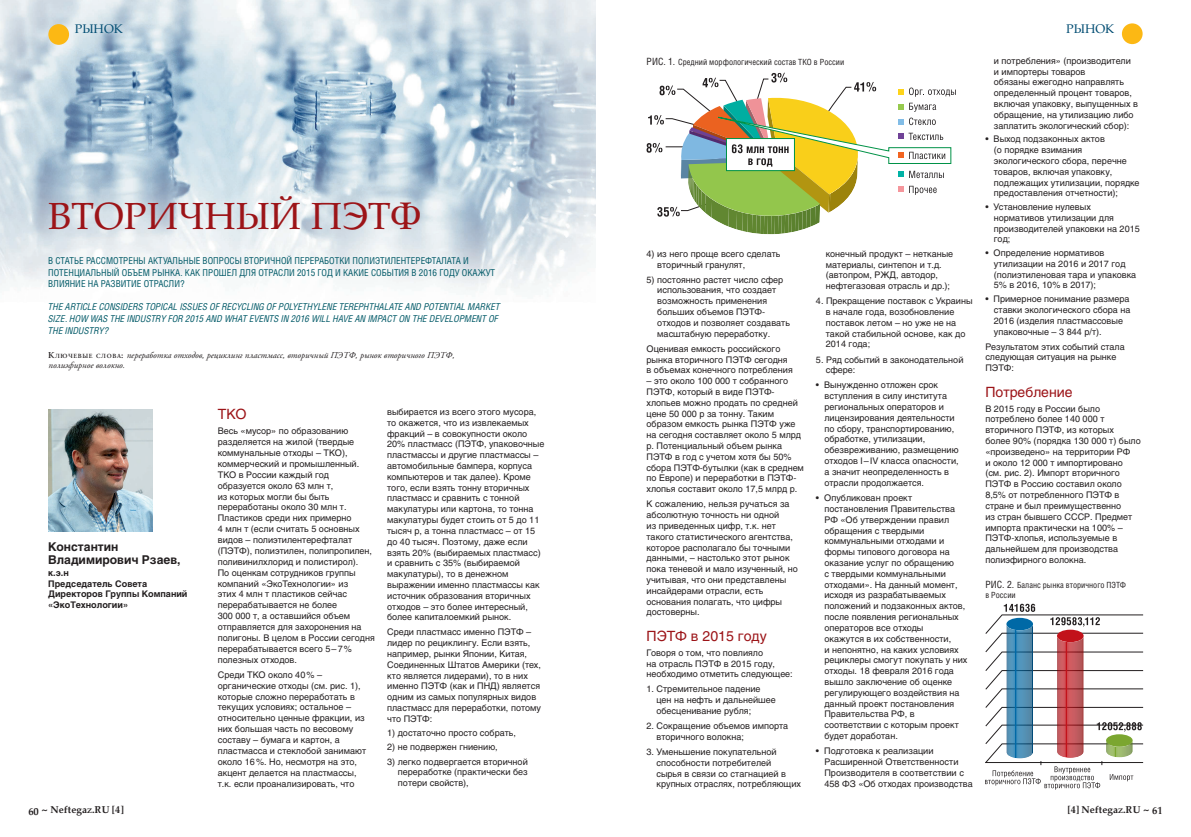
<style>
.page{position:relative;width:1191px;height:837px;background:#fff}
.page>*{position:absolute;margin:0;border:0;box-sizing:border-box;transform-origin:0 0}
.Zagolovok{font:36.2px "Palladium";color:#9c1418}
.Podzag1{font:14px "Helios";color:#9c1418}
.Podzag1-2{font:700 12px/13px "Helios";color:#231f20}
.t1{font:12px "Palladium";color:#004c72}
.Vrez{font:italic 9.5px/11.6px "Helios Cond";color:#005967}
.Vrez-2{font:9.5px/11.6px "Helios Cond";color:#005967}
.t2{font:700 9.5px "Palladium";color:#231f20}
.Text{font:9px/10.8px "Helios";color:#231f20}
.Key{font:italic 9px/10.1px "APC Garamond C";color:#231f20}
.Podzag1-3{font:700 9px/10.5px "Helios";color:#231f20}
.Vrezka{font:8.5px/10.2px "Helios Cond";color:#231f20}
.s1{font-weight:700;font-style:normal}
.s2{font-weight:700;font-style:normal;font-size:6.3px}
.s3{font-size:10px}
</style>
<div class="page">
<div style="left:1122px;top:23px;width:20px;height:21px;background:#fcb814;border-radius:50%"></div>
<img style="left:0;top:0;width:595px;height:291px">
<div style="left:48px;top:24px;width:21px;height:21px;background:#fcb814;border-radius:50%"></div>
<img style="left:48px;top:409px;width:105px;height:122px">
<svg style="left:646px;top:73px;width:310px;height:161px"></svg>
<svg style="left:985px;top:603px;width:158px;height:186px"></svg>
<p class="t1" style="left:75px;top:21px;width:50px">РЫНОК</p>
<p class="t1" style="left:1066px;top:21px;width:50px">РЫНОК</p>
<p class="Zagolovok" style="left:48px;top:193px;width:374px">ВТОРИЧНЫЙ ПЭТФ</p>
<p class="Vrez-2" style="left:48px;top:255px;width:448px">В СТАТЬЕ РАССМОТРЕНЫ АКТУАЛЬНЫЕ ВОПРОСЫ ВТОРИЧНОЙ ПЕРЕРАБОТКИ ПОЛИЭТИЛЕНТЕРЕФТАЛАТА И<br>ПОТЕНЦИАЛЬНЫЙ ОБЪЕМ РЫНКА. КАК ПРОШЕЛ ДЛЯ ОТРАСЛИ 2015 ГОД И КАКИЕ СОБЫТИЯ В 2016 ГОДУ ОКАЖУТ<br>ВЛИЯНИЕ НА РАЗВИТИЕ ОТРАСЛИ?</p>
<p class="Vrez" style="left:48px;top:301px;width:453px">THE ARTICLE CONSIDERS TOPICAL ISSUES OF RECYCLING OF POLYETHYLENE TEREPHTHALATE AND POTENTIAL MARKET<br>SIZE. HOW WAS THE INDUSTRY FOR 2015 AND WHAT EVENTS IN 2016 WILL HAVE AN IMPACT ON THE DEVELOPMENT OF<br>THE INDUSTRY?</p>
<p class="Key" style="left:48px;top:350px;width:407px"><span class="s1">К</span><span class="s2">лючевые слова</span><span class="s1">:</span> переработка отходов, рециклинг пластмасс, вторичный ПЭТФ, рынок вторичного ПЭТФ, полиэфирное волокно.</p>
<p class="Podzag1-2" style="left:48px;top:540px;width:134px">Константин<br>Владимирович Рзаев,</p>
<p class="Podzag1-3" style="left:48px;top:567px;width:141px">к.э.н<br>Председатель Совета<br>Директоров Группы Компаний «ЭкоТехнологии»</p>
<p class="Podzag1" style="left:218px;top:406px;width:30px">ТКО</p>
<p class="Text" style="left:218px;top:425px;width:159px">Весь «мусор» по образованию разделяется на жилой (твердые коммунальные отходы – ТКО), коммерческий и промышленный.<br>ТКО в России каждый год образуется около 63 млн т,<br>из которых могли бы быть переработаны около 30 млн т.<br>Пластиков среди них примерно<br>4 млн т (если считать 5 основных видов – полиэтилентерефталат (ПЭТФ), полиэтилен, полипропилен, поливинилхлорид и полистирол).<br>По оценкам сотрудников группы компаний «ЭкоТехнологии» из<br>этих 4 млн т пластиков сейчас перерабатывается не более<br>300 000 т, а оставшийся объем отправляется для захоронения на полигоны. В целом в России сегодня перерабатывается всего 5–7% полезных отходов.</p>
<p class="Text" style="left:218px;top:668px;width:150px">Среди ТКО около 40% – органические отходы (см. рис. 1), которые сложно переработать в текущих условиях; остальное – относительно ценные фракции, из них большая часть по весовому составу – бумага и картон, а пластмасса и стеклобой занимают около 16%. Но, несмотря на это, акцент делается на пластмассы, т.к. если проанализировать, что</p>
<p class="Text" style="left:387px;top:406px;width:159px">выбирается из всего этого мусора, то окажется, что из извлекаемых фракций – в совокупности около<br>20% пластмасс (ПЭТФ, упаковочные пластмассы и другие пластмассы – автомобильные бампера, корпуса компьютеров и так далее). Кроме того, если взять тонну вторичных пластмасс и сравнить с тонной макулатуры или картона, то тонна макулатуры будет стоить от 5 до 11 тысяч р, а тонна пластмасс – от 15 до 40 тысяч. Поэтому, даже если взять 20% (выбираемых пластмасс) и сравнить с 35% (выбираемой макулатуры), то в денежном выражении именно пластмассы как источник образования вторичных отходов – это более интересный, более капиталоемкий рынок.</p>
<p class="Text" style="left:387px;top:626px;width:155px">Среди пластмасс именно ПЭТФ – лидер по рециклингу. Если взять, например, рынки Японии, Китая,<br>Соединенных Штатов Америки (тех, кто является лидерами), то в них именно ПЭТФ (как и ПНД) является одним из самых популярных видов пластмасс для переработки, потому что ПЭТФ:</p>
<p class="Text" style="left:387px;top:727px;width:130px">1) достаточно просто собрать,</p>
<p class="Text" style="left:387px;top:741px;width:112px">2) не подвержен гниению,</p>
<p class="Text" style="left:398px;top:755px;width:131px;text-align:justify;text-indent:-11px">3) легко подвергается вторичной переработке (практически без потери свойств),</p>
<p class="Vrezka" style="left:646px;top:56px;width:199px"><span class="s3">РИС. 1.</span> Средний морфологический состав ТКО в России</p>
<p class="Text" style="left:657px;top:248px;width:125px;text-indent:-11px">4) из него проще всего сделать вторичный гранулят,</p>
<p class="Text" style="left:657px;top:274px;width:134px;text-indent:-11px">5) постоянно растет число сфер использования, что создает возможность применения больших объемов ПЭТФ&shy;отходов и позволяет создавать масштабную переработку.</p>
<p class="Text" style="left:646px;top:343px;width:148px">Оценивая емкость российского рынка вторичного ПЭТФ сегодня в объемах конечного потребления</p>
<p class="Text" style="left:646px;top:375px;width:159px">– это около 100 000 т собранного<br>ПЭТФ, который в виде ПЭТФ&shy;хлопьев можно продать по средней цене 50 000 р за тонну. Таким образом емкость рынка ПЭТФ уже на сегодня составляет около 5 млрд р. Потенциальный объем рынка<br>ПЭТФ в год с учетом хотя бы 50% сбора ПЭТФ-бутылки (как в среднем по Европе) и переработки в ПЭТФ&shy;хлопья составит около 17,5 млрд р.</p>
<p class="Text" style="left:646px;top:498px;width:153px">К сожалению, нельзя ручаться за абсолютную точность ни одной<br>из приведенных цифр, т.к. нет такого статистического агентства, которое располагало бы точными данными, – настолько этот рынок пока теневой и мало изученный, но учитывая, что они представлены инсайдерами отрасли, есть основания полагать, что цифры достоверны.</p>
<p class="Podzag1" style="left:646px;top:627px;width:122px">ПЭТФ в 2015 году</p>
<p class="Text" style="left:646px;top:647px;width:148px">Говоря о том, что повлияло<br>на отрасль ПЭТФ в 2015 году, необходимо отметить следующее:</p>
<p class="Text" style="left:656px;top:683px;width:121px;text-indent:-10px">1. Стремительное падение цен на нефть и дальнейшее обесценивание рубля;</p>
<p class="Text" style="left:656px;top:720px;width:133px;text-indent:-10px">2. Сокращение объемов импорта вторичного волокна;</p>
<p class="Text" style="left:656px;top:746px;width:146px;text-indent:-10px">3. Уменьшение покупательной способности потребителей<br>сырья в связи со стагнацией в крупных отраслях, потребляющих</p>
<p class="Text" style="left:826px;top:248px;width:129px">конечный продукт – нетканые материалы, синтепон и т.д. (автопром, РЖД, автодор, нефтегазовая отрасль и др.);</p>
<p class="Text" style="left:826px;top:295px;width:148px;text-indent:-10px">4. Прекращение поставок с Украины в начале года, возобновление поставок летом – но уже не на такой стабильной основе, как до<br>2014 года;</p>
<p class="Text" style="left:826px;top:353px;width:139px;text-indent:-10px">5. Ряд событий в законодательной сфере:</p>
<p class="Text" style="left:824px;top:379px;width:136px;text-indent:-9px">• Вынужденно отложен срок вступления в силу института региональных операторов и лицензирования деятельности по сбору, транспортированию, обработке, утилизации, обезвреживанию, размещению отходов I–IV класса опасности, а значит неопределенность в отрасли продолжается.</p>
<p class="Text" style="left:824px;top:492px;width:144px;text-indent:-9px">• Опубликован проект постановления Правительства<br>РФ «Об утверждении правил обращения с твердыми коммунальными отходами и формы типового договора на оказание услуг по обращению<br>с твердыми коммунальными отходами». На данный момент, исходя из разрабатываемых положений и подзаконных актов, после появления региональных операторов все отходы<br>окажутся в их собственности,<br>и непонятно, на каких условиях рециклеры смогут покупать у них отходы. 18 февраля 2016 года вышло заключение об оценке регулирующего воздействия на данный проект постановления<br>Правительства РФ, в соответствии с которым проект будет доработан.</p>
<p class="Text" style="left:824px;top:745px;width:150px;text-indent:-9px">• Подготовка к реализации<br>Расширенной Ответственности<br>Производителя в соответствии с<br>458 ФЗ «Об отходах производства</p>
<p class="Text" style="left:993px;top:55px;width:146px">и потребления» (производители и импортеры товаров<br>обязаны ежегодно направлять определенный процент товаров, включая упаковку, выпущенных в обращение, на утилизацию либо заплатить экологический сбор):</p>
<p class="Text" style="left:993px;top:133px;width:147px;text-indent:-9px">• Выход подзаконных актов<br>(о порядке взимания экологического сбора, перечне товаров, включая упаковку, подлежащих утилизации, порядке предоставления отчетности);</p>
<p class="Text" style="left:993px;top:201px;width:147px;text-indent:-9px">• Установление нулевых нормативов утилизации для производителей упаковки на 2015 год;</p>
<p class="Text" style="left:993px;top:247px;width:144px;text-indent:-9px">• Определение нормативов утилизации на 2016 и 2017 год (полиэтиленовая тара и упаковка<br>5% в 2016, 10% в 2017);</p>
<p class="Text" style="left:993px;top:293px;width:138px;text-indent:-9px">• Примерное понимание размера ставки экологического сбора на<br>2016 (изделия пластмассовые упаковочные – 3 844 р/т).</p>
<p class="Text" style="left:985px;top:341px;width:141px">Результатом этих событий стала следующая ситуация на рынке<br>ПЭТФ:</p>
<p class="Podzag1" style="left:985px;top:383px;width:89px">Потребление</p>
<p class="Text" style="left:985px;top:403px;width:157px">В 2015 году в России было потреблено более 140 000 т вторичного ПЭТФ, из которых более 90% (порядка 130 000 т) было «произведено» на территории РФ<br>и около 12 000 т импортировано (см. рис. 2). Импорт вторичного<br>ПЭТФ в Россию составил около<br>8,5% от потребленного ПЭТФ в стране и был преимущественно<br>из стран бывшего СССР. Предмет импорта практически на 100% –<br>ПЭТФ-хлопья, используемые в дальнейшем для производства полиэфирного волокна.</p>
<p class="Vrezka" style="left:985px;top:579px;width:142px"><span class="s3">РИС. 2.</span> Баланс рынка вторичного ПЭТФ в России</p>
<p class="t2" style="left:28px;top:803px;width:97px"><span class="s3">60 ~</span> Neftegaz.RU [4]</p>
<p class="t2" style="left:1067px;top:803px;width:97px">[4] Neftegaz.RU <span class="s3">~ 61</span></p>
</div>
